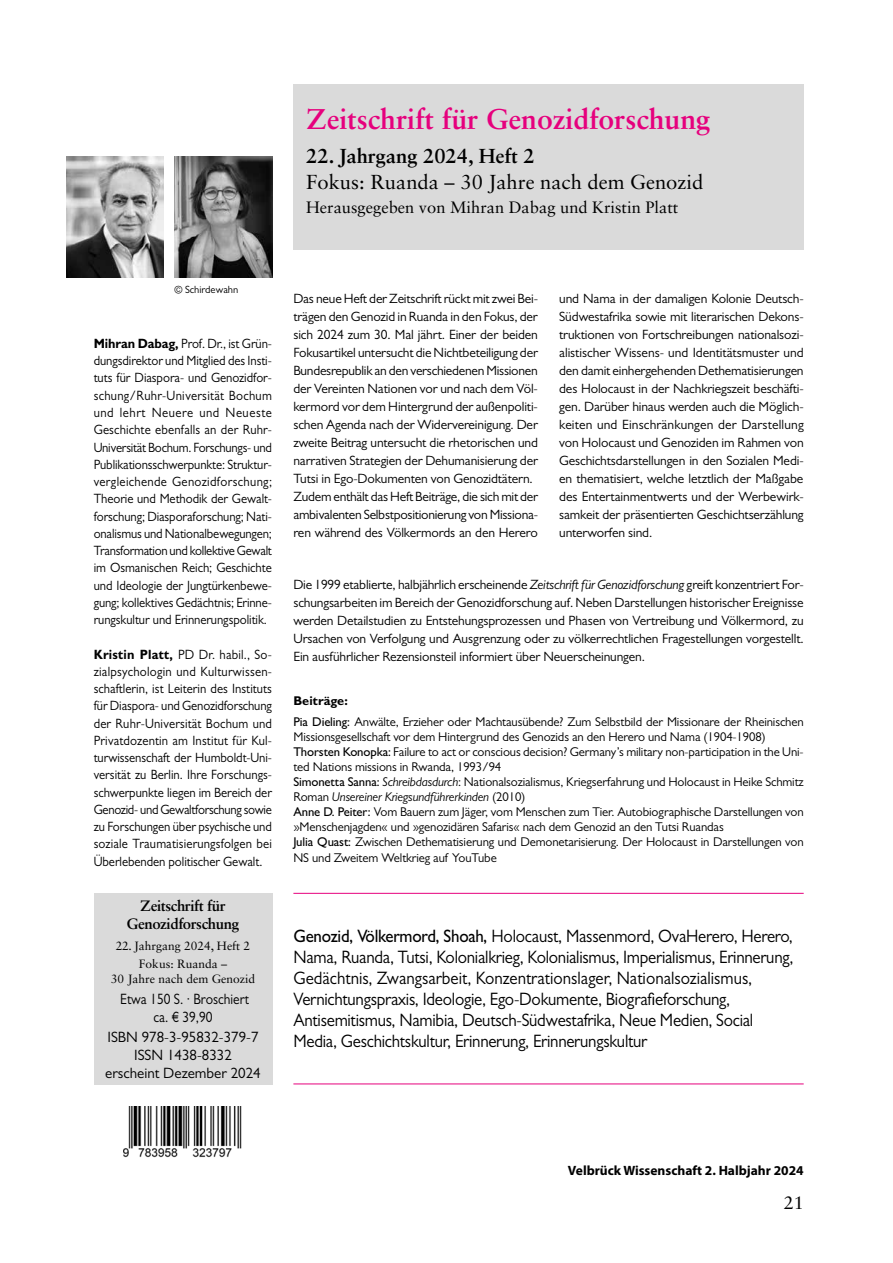
<style>
.page{position:relative;width:893px;height:1263px;background:#fff}
.page>*{position:absolute;margin:0;border:0;box-sizing:border-box;transform-origin:0 0}
.t1{font:700 28.5px "Sabon LT Std";color:#e6007d}
.t2{font:20.25px "Sabon LT Std";color:#000}
.t3{font:700 20.25px "Sabon LT Std";color:#000}
.t4{font:18px/21px "Gill Sans MT Pro";letter-spacing:-.015em;color:#000;scale:.94 1}
.t5{font:18px "Sabon LT Std";color:#000}
.t6{font:16.5px "Sabon LT Std";color:#000}
.t7{font:15px/18px "Gill Sans MT Pro";color:#000;text-align:center}
.t8{font:700 15px/18px "Sabon LT Std";letter-spacing:-.025em;color:#000;text-align:center}
.t9{font:15px/18px "Gill Sans MT Pro";color:#000;text-align:center;scale:.9 1}
.t10{font:13.5px/18px "Gill Sans MT Pro";letter-spacing:-.01em;color:#000;text-align:justify}
.t11{font:13.5px/17.2px "Gill Sans MT Pro";letter-spacing:-.01em;color:#000;text-align:justify;scale:.94 1}
.t12{font:700 13.5px "Myriad Pro";color:#000}
.t13{font:12.75px/15px "Gill Sans MT Pro";letter-spacing:-.01em;color:#000}
.t14{font:12px/18px "Sabon LT Std";color:#000;text-align:center}
.t15{font:10.5px "Gill Sans MT Pro";color:#000}
.s1{font-weight:700}
.s2{font-style:italic}
.s3{font-weight:500}
</style>
<div class="page">
<div style="left:293px;top:85px;width:511px;height:165px;background:#dadada"></div>
<div style="left:94px;top:893px;width:178px;height:191px;background:#dadada"></div>
<img style="left:67px;top:156px;width:97px;height:122px">
<img style="left:174px;top:156px;width:98px;height:122px">
<img style="left:124px;top:1106px;width:118px;height:52px">
<hr style="left:293px;top:1083px;width:511px;height:1px;background:#e6007d">
<hr style="left:293px;top:893px;width:511px;height:1px;background:#e6007d">
<h1 class="t1" style="left:306px;top:101px;width:406px">Zeitschrift für Genozidforschung</h1>
<h2 class="t3" style="left:306px;top:143px;width:230px">22. Jahrgang 2024, Heft 2</h2>
<h2 class="t2" style="left:306px;top:169px;width:399px">Fokus: Ruanda – 30 Jahre nach dem Genozid</h2>
<p class="t6" style="left:306px;top:197px;width:374px">Herausgegeben von Mihran Dabag und Kristin Platt</p>
<p class="t15" style="left:174px;top:284px;width:65px">© Schirdewahn</p>
<p class="t11" style="left:94px;top:335px;width:191px"><span class="s1">Mihran Dabag,</span> Prof. Dr., ist Grün&shy;dungsdirektor und Mitglied des Insti&shy;tuts für Diaspora- und Genozidfor&shy;schung/Ruhr-Universität Bochum und lehrt Neuere und Neueste Geschichte ebenfalls an der Ruhr-Universität Bochum. Forschungs- und Publikationsschwerpunkte: Struktur&shy;vergleichende Genozidforschung; Theorie und Methodik der Gewalt&shy;forschung; Diasporaforschung; Nati&shy;onalismus und Nationalbewegungen; Transformation und kollektive Gewalt im Osmanischen Reich; Geschichte und Ideologie der Jungtürkenbewe&shy;gung; kollektives Gedächtnis; Erinne&shy;rungskultur und Erinnerungspolitik.</p>
<p class="t11" style="left:94px;top:645px;width:191px"><span class="s1">Kristin Platt,</span> PD Dr. habil., So&shy;zialpsychologin und Kulturwissen&shy;schaftlerin, ist Leiterin des Instituts für Diaspora- und Genozidforschung der Ruhr-Universität Bochum und Privatdozentin am Institut für Kul&shy;turwissenschaft der Humboldt-Uni&shy;versität zu Berlin. Ihre Forschungs&shy;schwerpunkte liegen im Bereich der Genozid- und Gewaltforschung sowie zu Forschungen über psychische und soziale Traumatisierungsfolgen bei Überlebenden politischer Gewalt.</p>
<p class="t8" style="left:127px;top:897px;width:114px">Zeitschrift für<br>Genozidforschung</p>
<p class="t14" style="left:116px;top:937px;width:136px">22. Jahrgang 2024, Heft 2<br>Fokus: Ruanda –</p>
<p class="t14" style="left:111px;top:970px;width:146px">30 Jahre nach dem Genozid</p>
<p class="t9" style="left:120px;top:990px;width:144px">Etwa 150 S. · Broschiert ca. € 39,90</p>
<p class="t7" style="left:105px;top:1027px;width:157px">ISBN 978-3-95832-379-7<br>ISSN 1438-8332 erscheint Dezember 2024</p>
<p class="t10" style="left:293px;top:289px;width:246px;text-align:left">Das neue Heft der Zeitschrift rückt mit zwei Bei&shy;trägen den Genozid in Ruanda in den Fokus, der sich 2024 zum 30. Mal jährt. Einer der beiden Fokusartikel untersucht die Nichtbeteiligung der Bundesrepublik an den verschiedenen Missionen der Vereinten Nationen vor und nach dem Völ&shy;kermord vor dem Hintergrund der außenpoliti&shy;schen Agenda nach der Widervereinigung. Der zweite Beitrag untersucht die rhetorischen und narrativen Strategien der Dehumanisierung der Tutsi in Ego-Dokumenten von Genozidtätern.<br>Zudem enthält das Heft Beiträge, die sich mit der ambivalenten Selbstpositionierung von Missiona&shy;ren während des Völkermords an den Herero</p>
<p class="t10" style="left:559px;top:289px;width:246px">und Nama in der damaligen Kolonie Deutsch-Südwestafrika sowie mit literarischen Dekons&shy;truktionen von Fortschreibungen nationalsozi&shy;alistischer Wissens- und Identitätsmuster und den damit einhergehenden Dethematisierungen des Holocaust in der Nachkriegszeit beschäfti&shy;gen. Darüber hinaus werden auch die Möglich&shy;keiten und Einschränkungen der Darstellung von Holocaust und Genoziden im Rahmen von Geschichtsdarstellungen in den Sozialen Medi&shy;en thematisiert, welche letztlich der Maßgabe des Entertainmentwerts und der Werbewirk&shy;samkeit der präsentierten Geschichtserzählung unterworfen sind.</p>
<p class="t10" style="left:293px;top:576px;width:512px">Die 1999 etablierte, halbjährlich erscheinende <span class="s2">Zeitschrift für Genozidforschung</span> greift konzentriert For&shy;schungsarbeiten im Bereich der Genozidforschung auf. Neben Darstellungen historischer Ereignisse werden Detailstudien zu Entstehungsprozessen und Phasen von Vertreibung und Völkermord, zu Ursachen von Verfolgung und Ausgrenzung oder zu völkerrechtlichen Fragestellungen vorgestellt.<br>Ein ausführlicher Rezensionsteil informiert über Neuerscheinungen.</p>
<p class="t13" style="left:293px;top:690px;width:512px;line-height:21px"><span class="s1">Beiträge:<br></span><span class="s3">Pia Dieling:</span> Anwälte, Erzieher oder Machtausübende? Zum Selbstbild der Missionare der Rheinischen</p>
<p class="t13" style="left:293px;top:729px;width:512px">Missionsgesellschaft vor dem Hintergrund des Genozids an den Herero und Nama (1904-1908)<br><span class="s3">Thorsten Konopka:</span> Failure to act or conscious decision? Germany’s military non-participation in the Uni&shy;ted Nations missions in Rwanda, 1993/94<br><span class="s3">Simonetta Sanna:</span> <span class="s2">Schreibdasdurch</span>: Nationalsozialismus, Kriegserfahrung und Holocaust in Heike Schmitz Roman <span class="s2">Unsereiner Kriegsundführerkinden</span> (2010)<br><span class="s3">Anne D. Peiter:</span> Vom Bauern zum Jäger, vom Menschen zum Tier. Autobiographische Darstellungen von »Menschenjagden« und »genozidären Safaris« nach dem Genozid an den Tutsi Ruandas<br><span class="s3">Julia Quast:</span> Zwischen Dethematisierung und Demonetarisierung. Der Holocaust in Darstellungen von</p>
<p class="t13" style="left:293px;top:850px;width:205px">NS und Zweitem Weltkrieg auf YouTube</p>
<p class="t4" style="left:293px;top:925px;width:533px"><span class="s3">Genozid, Völkermord, Shoah,</span> Holocaust, Massenmord, OvaHerero, Herero, Nama, Ruanda, Tutsi, Kolonialkrieg, Kolonialismus, Imperialismus, Erinnerung, Gedächtnis, Zwangsarbeit, Konzentrationslager, Nationalsozialismus, Vernichtungspraxis, Ideologie, Ego-Dokumente, Biografieforschung, Antisemitismus, Namibia, Deutsch-Südwestafrika, Neue Medien, Social Media, Geschichtskultur, Erinnerung, Erinnerungskultur</p>
<p class="t12" style="left:568px;top:1162px;width:237px">Velbrück Wissenschaft 2. Halbjahr 2024</p>
<h3 class="t5" style="left:784px;top:1192px;width:22px">21</h3>
</div>
